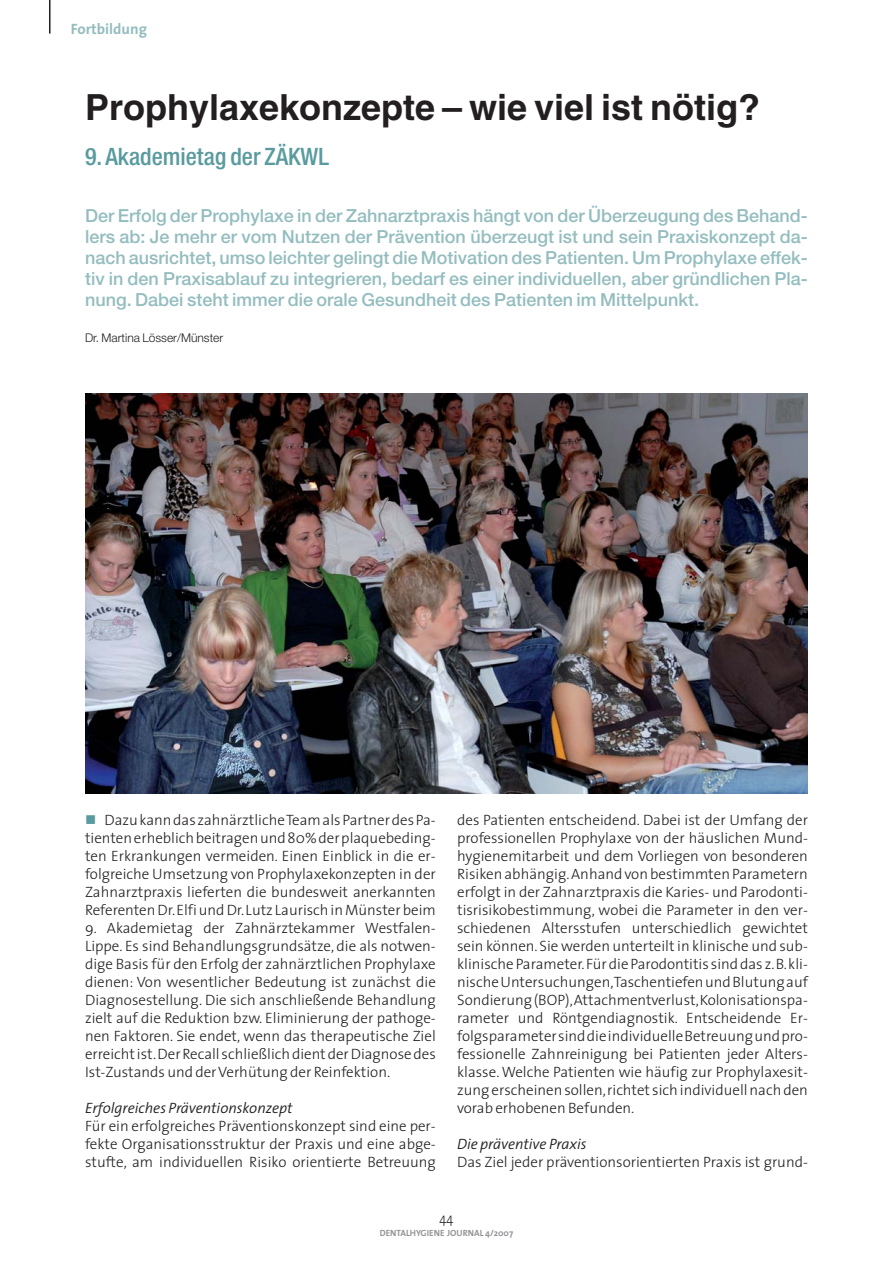
<style>
.page{position:relative;width:893px;height:1263px;background:#fff}
.page>*{position:absolute;margin:0;border:0;box-sizing:border-box;transform-origin:0 0}
.t1{font:700 36px "Helvetica";color:#231f20}
.t2{font:500 condensed 24px "Helvetica Neue";color:#599b9e}
.t3{font:500 18px/21px "Helvetica Neue";color:#94bdbf;text-align:justify}
.t4{font:300 15px/18px "The Sans";color:#231f20;text-align:justify}
.t5{font:italic 300 15px "The Sans";color:#231f20}
.t6{font:700 15px "The Sans";color:#94bdbf}
.t7{font:300 14.25px "The Sans";color:#231f20;scale:.9 1}
.t8{font:300 12px "Helvetica Neue";color:#231f20}
.t9{font:700 9px "The Sans";color:#939598}
</style>
<div class="page">
<hr style="left:49px;top:0;width:2px;height:34px;background:#231f20">
<img style="left:85px;top:393px;width:723px;height:400px">
<p class="t6" style="left:71px;top:21px;width:78px">Fortbildung</p>
<h1 class="t1" style="left:85px;top:94px;width:677px">Prophylaxekonzepte – wie viel ist nötig?</h1>
<h2 class="t2" style="left:85px;top:148px;width:245px">9. Akademietag der ZÄKWL</h2>
<p class="t3" style="left:85px;top:207px;width:724px">Der Erfolg der Prophylaxe in der Zahnarztpraxis hängt von der Überzeugung des Behand&shy;lers ab: Je mehr er vom Nutzen der Prävention überzeugt ist und sein Praxiskonzept da&shy;nach ausrichtet, umso leichter gelingt die Motivation des Patienten. Um Prophylaxe effek&shy;tiv in den Praxisablauf zu integrieren, bedarf es einer individuellen, aber gründlichen Pla&shy;nung. Dabei steht immer die orale Gesundheit des Patienten im Mittelpunkt.</p>
<p class="t8" style="left:85px;top:333px;width:140px">Dr. Martina Lösser/Münster</p>
<p class="t4" style="left:85px;top:812px;width:352px;text-indent:19px">Dazu kann das zahnärztliche Team als Partner des Pa&shy;tienten erheblich beitragen und 80% der plaquebeding&shy;ten Erkrankungen vermeiden. Einen Einblick in die er&shy;folgreiche Umsetzung von Prophylaxekonzepten in der Zahnarztpraxis lieferten die bundesweit anerkannten Referenten Dr.Elfi und Dr.Lutz Laurisch in Münster beim</p>
<p class="t4" style="left:85px;top:920px;width:352px">9. Akademietag der Zahnärztekammer Westfalen-Lippe. Es sind Behandlungsgrundsätze, die als notwen&shy;dige Basis für den Erfolg der zahnärztlichen Prophylaxe dienen: Von wesentlicher Bedeutung ist zunächst die Diagnosestellung. Die sich anschließende Behandlung zielt auf die Reduktion bzw. Eliminierung der pathoge&shy;nen Faktoren. Sie endet, wenn das therapeutische Ziel erreicht ist.Der Recall schließlich dient der Diagnose des Ist-Zustands und der Verhütung der Reinfektion.</p>
<p class="t5" style="left:85px;top:1102px;width:209px">Erfolgreiches Präventionskonzept</p>
<p class="t4" style="left:85px;top:1118px;width:352px">Für ein erfolgreiches Präventionskonzept sind eine per&shy;fekte Organisationsstruktur der Praxis und eine abge&shy;stufte, am individuellen Risiko orientierte Betreuung</p>
<p class="t4" style="left:457px;top:812px;width:352px">des Patienten entscheidend. Dabei ist der Umfang der professionellen Prophylaxe von der häuslichen Mund&shy;hygienemitarbeit und dem Vorliegen von besonderen Risiken abhängig.Anhand von bestimmten Parametern erfolgt in der Zahnarztpraxis die Karies- und Parodonti&shy;tisrisikobestimmung, wobei die Parameter in den ver&shy;schiedenen Altersstufen unterschiedlich gewichtet sein können. Sie werden unterteilt in klinische und sub&shy;klinische Parameter.Für die Parodontitis sind das z.B.kli&shy;nische Untersuchungen,Taschentiefen und Blutung auf Sondierung (BOP),Attachmentverlust,Kolonisationspa&shy;rameter und Röntgendiagnostik. Entscheidende Er&shy;folgsparameter sind die individuelle Betreuung und pro&shy;fessionelle Zahnreinigung bei Patienten jeder Alters&shy;klasse. Welche Patienten wie häufig zur Prophylaxesit&shy;zung erscheinen sollen,richtet sich individuell nach den vorab erhobenen Befunden.</p>
<p class="t5" style="left:457px;top:1138px;width:131px">Die präventive Praxis</p>
<p class="t4" style="left:457px;top:1154px;width:352px">Das Ziel jeder präventionsorientierten Praxis ist grund-</p>
<p class="t7" style="left:440px;top:1212px;width:17px">44</p>
<p class="t9" style="left:380px;top:1228px;width:135px">DENTALHYGIENE JOURNAL 4/2007</p>
</div>
